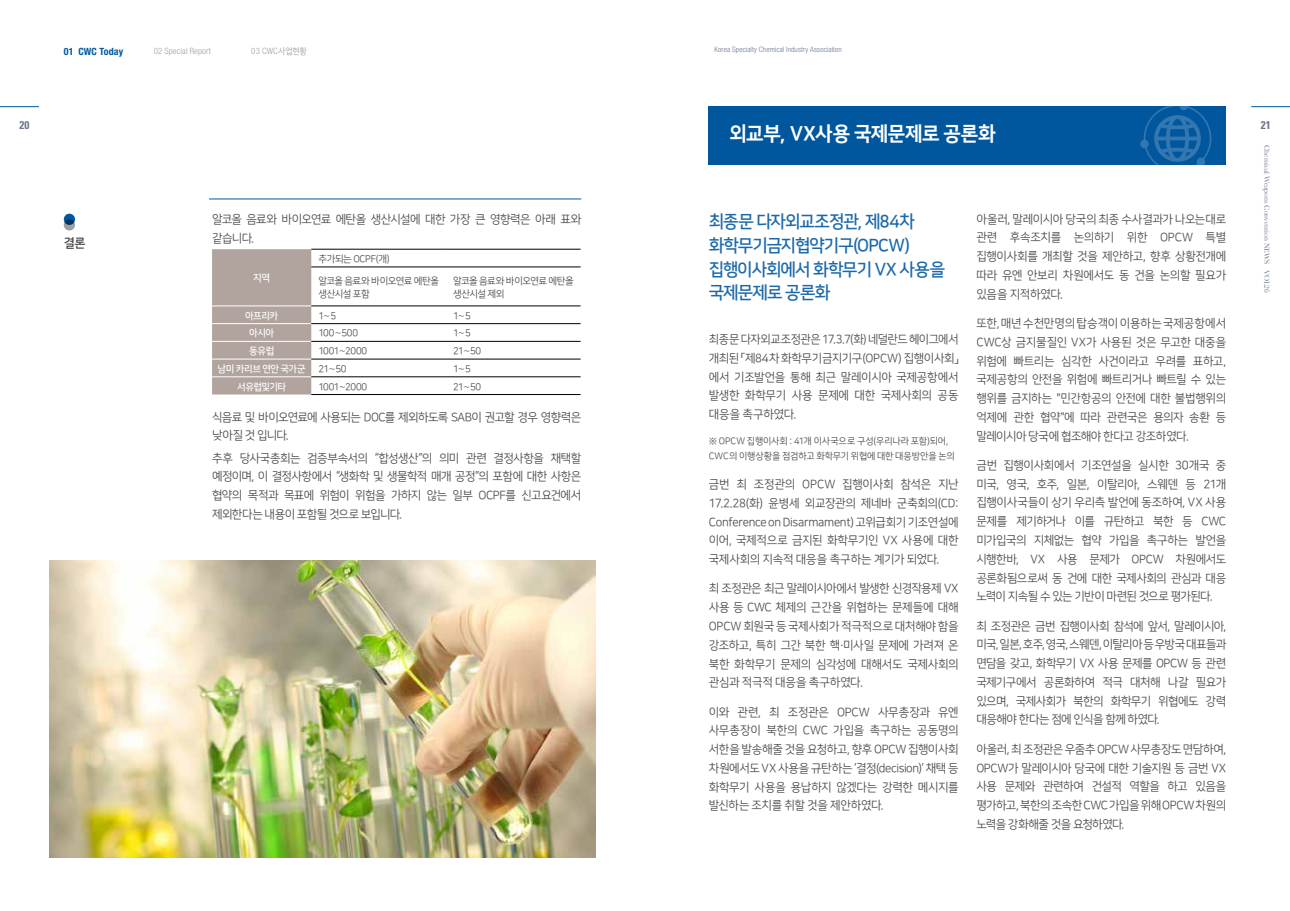
<style>
.page{position:relative;width:1290px;height:911px;background:#fff}
.page>*{position:absolute;margin:0;border:0;box-sizing:border-box;transform-origin:0 0}
.t1{font:20px "Nanum Square OTFEB";letter-spacing:-.02em;color:#fff;scale:.96 1}
.t2{font:17.5px/23.8px "Nanum Square OTFB";letter-spacing:-.05em;color:#1b69aa}
.t3{font:12.5px "Nanum Square OTFB";color:#3e3a39}
.t4{font:11.88px/18.8px "Nanum Square OTFR";letter-spacing:-.035em;color:#4c4948;text-align:justify}
.t5{font:11.88px/18.8px "Nanum Square OTFR";letter-spacing:-.035em;color:#4c4948;text-align:justify;scale:.95 1}
.t6{font:700 condensed 11.25px "Univers LT Std";color:#6d788f}
.t7{font:700 condensed 10px "Helvetica Neue";letter-spacing:.015em;color:#00579e}
.t8{font:9.75px/12.5px "Nanum Square OTFR";letter-spacing:-.04em;color:#4c4948}
.t9{font:9.75px "Nanum Square OTFB";letter-spacing:-.05em;color:#fff}
.t10{font:9.38px/15px "Nanum Square OTFR";letter-spacing:-.01em;color:#4c4948}
.t11{font:300 condensed 8.75px "Helvetica Neue";letter-spacing:.02em;color:#9fa0a0}
.t12{font:300 condensed 7.5px "Helvetica Neue LT Std";letter-spacing:.02em;color:#6d788f}
.t13{font:7.5px "Baskerville";color:#6d788f}
.s1{font-family:"Nanum Square OTFR";font-weight:400;font-stretch:normal}
</style>
<div class="page">
<hr style="left:1251px;top:106px;width:39px;height:1px;background:#00579e">
<div style="left:708px;top:106px;width:517px;height:58px;background:#00579e"></div>
<svg style="left:1143px;top:106px;width:68px;height:59px"></svg>
<svg style="left:1179px;top:102px;width:9px;height:8px"></svg>
<div style="left:1140px;top:140px;width:9px;height:8px;background:#3277b1;border-radius:50%"></div>
<div style="left:1196px;top:158px;width:9px;height:8px;background:#3277b1;border-radius:50%"></div>
<hr style="left:0;top:106px;width:39px;height:1px;background:#00579e">
<hr style="left:209px;top:198px;width:372px;height:1px;background:#00579e">
<div style="left:212px;top:249px;width:99px;height:145px;background:#b1a49e"></div>
<hr style="left:212px;top:305px;width:99px;height:1px;background:#fff">
<hr style="left:212px;top:323px;width:99px;height:1px;background:#fff">
<hr style="left:212px;top:341px;width:99px;height:1px;background:#fff">
<hr style="left:212px;top:359px;width:99px;height:1px;background:#fff">
<hr style="left:212px;top:376px;width:99px;height:1px;background:#fff">
<hr style="left:311px;top:249px;width:135px;height:1px;background:#000">
<hr style="left:446px;top:249px;width:135px;height:1px;background:#000">
<hr style="left:311px;top:267px;width:135px;height:1px;background:#000">
<hr style="left:446px;top:267px;width:135px;height:1px;background:#000">
<hr style="left:311px;top:306px;width:135px;height:1px;background:#000">
<hr style="left:446px;top:306px;width:135px;height:1px;background:#000">
<hr style="left:311px;top:323px;width:135px;height:1px;background:#000">
<hr style="left:446px;top:323px;width:135px;height:1px;background:#000">
<hr style="left:311px;top:341px;width:135px;height:1px;background:#000">
<hr style="left:446px;top:341px;width:135px;height:1px;background:#000">
<hr style="left:311px;top:359px;width:135px;height:1px;background:#000">
<hr style="left:446px;top:359px;width:135px;height:1px;background:#000">
<hr style="left:311px;top:376px;width:135px;height:1px;background:#000">
<hr style="left:446px;top:376px;width:135px;height:1px;background:#000">
<hr style="left:311px;top:394px;width:135px;height:1px;background:#000">
<hr style="left:446px;top:394px;width:135px;height:1px;background:#000">
<div style="left:64px;top:214px;width:11px;height:11px;background:#00579e;border-radius:50%"></div>
<svg style="left:64px;top:219px;width:11px;height:11px"></svg>
<img style="left:50px;top:560px;width:545px;height:297px">
<p class="t7" style="left:64px;top:45px;width:61px">01 CWC Today</p>
<p class="t11" style="left:154px;top:46px;width:59px">02 Special Report</p>
<p class="t11" style="left:251px;top:46px;width:57px">03 CWC<span class="s1">사업현황</span></p>
<p class="t12" style="left:714px;top:45px;width:129px">Korea Specialty Chemical Industry Association</p>
<p class="t6" style="left:20px;top:118px;width:11px">20</p>
<p class="t6" style="left:1261px;top:118px;width:11px">21</p>
<h1 class="t1" style="left:729px;top:123px;width:279px">외교부, VX사용 국제문제로 공론화</h1>
<p class="t13" style="left:1271px;top:145px;width:149px;rotate:90deg">Chemical Weapons Convention NEWS VOL26</p>
<h2 class="t2" style="left:709px;top:210px;width:238px">최종문 다자외교조정관, 제84차 화학무기금지협약기구(OPCW) 집행이사회에서 화학무기 VX 사용을 국제문제로 공론화</h2>
<p class="t5" style="left:709px;top:330px;width:264px">최종문 다자외교조정관은 17.3.7(화) 네덜란드 헤이그에서 개최된 「제84차 화학무기금지기구(OPCW) 집행이사회」에서 기조발언을 통해 최근 말레이시아 국제공항에서 발생한 화학무기 사용 문제에 대한 국제사회의 공동 대응을 촉구하였다.</p>
<p class="t10" style="left:709px;top:433px;width:248px">※ OPCW 집행이사회 : 41개 이사국으로 구성(우리나라 포함)되어,<br>CWC의 이행상황을 점검하고 화학무기 위협에 대한 대응방안을 논의</p>
<p class="t4" style="left:709px;top:475px;width:251px">금번 최 조정관의 OPCW 집행이사회 참석은 지난 17.2.28(화) 윤병세 외교장관의 제네바 군축회의(CD:<br>Conference on Disarmament) 고위급회기 기조연설에 이어, 국제적으로 금지된 화학무기인 VX 사용에 대한 국제사회의 지속적 대응을 촉구하는 계기가 되었다.</p>
<p class="t4" style="left:709px;top:579px;width:251px">최 조정관은 최근 말레이시아에서 발생한 신경작용제 VX 사용 등 CWC 체제의 근간을 위협하는 문제들에 대해 OPCW 회원국 등 국제사회가 적극적으로 대처해야 함을 강조하고, 특히 그간 북한 핵·미사일 문제에 가려져 온 북한 화학무기 문제의 심각성에 대해서도 국제사회의 관심과 적극적 대응을 촉구하였다.</p>
<p class="t4" style="left:709px;top:703px;width:251px">이와 관련, 최 조정관은 OPCW 사무총장과 유엔 사무총장이 북한의 CWC 가입을 촉구하는 공동명의 서한을 발송해줄 것을 요청하고, 향후 OPCW 집행이사회 차원에서도 VX 사용을 규탄하는 ‘결정(decision)’ 채택 등 화학무기 사용을 용납하지 않겠다는 강력한 메시지를 발신하는 조치를 취할 것을 제안하였다.</p>
<p class="t4" style="left:976px;top:210px;width:251px">아울러, 말레이시아 당국의 최종 수사결과가 나오는대로 관련 후속조치를 논의하기 위한 OPCW 특별 집행이사회를 개최할 것을 제안하고, 향후 상황전개에 따라 유엔 안보리 차원에서도 동 건을 논의할 필요가 있음을 지적하였다.</p>
<p class="t4" style="left:976px;top:314px;width:251px">또한, 매년 수천만명의 탑승객이 이용하는 국제공항에서 CWC상 금지물질인 VX가 사용된 것은 무고한 대중을 위험에 빠트리는 심각한 사건이라고 우려를 표하고, 국제공항의 안전을 위험에 빠트리거나 빠트릴 수 있는 행위를 금지하는 "민간항공의 안전에 대한 불법행위의 억제에 관한 협약"에 따라 관련국은 용의자 송환 등 말레이시아 당국에 협조해야 한다고 강조하였다.</p>
<p class="t4" style="left:976px;top:456px;width:251px">금번 집행이사회에서 기조연설을 실시한 30개국 중 미국, 영국, 호주, 일본, 이탈리아, 스웨덴 등 21개 집행이사국들이 상기 우리측 발언에 동조하여, VX 사용 문제를 제기하거나 이를 규탄하고 북한 등 CWC 미가입국의 지체없는 협약 가입을 촉구하는 발언을 시행한바, VX 사용 문제가 OPCW 차원에서도 공론화됨으로써 동 건에 대한 국제사회의 관심과 대응 노력이 지속될 수 있는 기반이 마련된 것으로 평가된다.</p>
<p class="t4" style="left:976px;top:617px;width:251px">최 조정관은 금번 집행이사회 참석에 앞서, 말레이시아, 미국, 일본, 호주, 영국, 스웨덴, 이탈리아 등 우방국 대표들과 면담을 갖고, 화학무기 VX 사용 문제를 OPCW 등 관련 국제기구에서 공론화하여 적극 대처해 나갈 필요가 있으며, 국제사회가 북한의 화학무기 위협에도 강력 대응해야 한다는 점에 인식을 함께 하였다.</p>
<p class="t4" style="left:976px;top:740px;width:251px">아울러, 최 조정관은 우줌추 OPCW 사무총장도 면담하여, OPCW가 말레이시아 당국에 대한 기술지원 등 금번 VX 사용 문제와 관련하여 건설적 역할을 하고 있음을 평가하고, 북한의 조속한 CWC 가입을 위해 OPCW 차원의 노력을 강화해줄 것을 요청하였다.</p>
<p class="t4" style="left:212px;top:210px;width:371px">알코올 음료와 바이오연료 에탄올 생산시설에 대한 가장 큰 영향력은 아래 표와 같습니다.</p>
<p class="t9" style="left:253px;top:273px;width:18px">지역</p>
<p class="t3" style="left:64px;top:236px;width:23px">결론</p>
<p class="t8" style="left:318px;top:253px;width:73px">추가되는 OCPF(개)</p>
<p class="t8" style="left:318px;top:275px;width:122px">알코올 음료와 바이오연료 에탄올 생산시설 포함</p>
<p class="t8" style="left:453px;top:275px;width:122px">알코올 음료와 바이오연료 에탄올 생산시설 제외</p>
<p class="t9" style="left:245px;top:310px;width:35px">아프리카</p>
<p class="t8" style="left:318px;top:309px;width:19px">1∼5</p>
<p class="t8" style="left:453px;top:309px;width:19px">1∼5</p>
<p class="t9" style="left:249px;top:328px;width:26px">아시아</p>
<p class="t8" style="left:318px;top:327px;width:41px">100∼500</p>
<p class="t8" style="left:453px;top:327px;width:19px">1∼5</p>
<p class="t9" style="left:249px;top:346px;width:27px">동유럽</p>
<p class="t8" style="left:318px;top:345px;width:50px">1001∼2000</p>
<p class="t8" style="left:453px;top:345px;width:30px">21∼50</p>
<p class="t9" style="left:217px;top:363px;width:90px">남미 카리브 연안 국가군</p>
<p class="t8" style="left:318px;top:363px;width:30px">21∼50</p>
<p class="t8" style="left:453px;top:363px;width:19px">1∼5</p>
<p class="t9" style="left:237px;top:381px;width:51px">서유럽및기타</p>
<p class="t8" style="left:318px;top:380px;width:50px">1001∼2000</p>
<p class="t8" style="left:453px;top:380px;width:30px">21∼50</p>
<p class="t4" style="left:212px;top:408px;width:371px">식음료 및 바이오연료에 사용되는 DOC를 제외하도록 SAB이 권고할 경우 영향력은 낮아질 것 입니다.</p>
<p class="t4" style="left:212px;top:449px;width:371px">추후 당사국총회는 검증부속서의 “합성생산”의 의미 관련 결정사항을 채택할 예정이며, 이 결정사항에서 “생화학 및 생물학적 매개 공정”의 포함에 대한 사항은 협약의 목적과 목표에 위험이 위험을 가하지 않는 일부 OCPF를 신고요건에서 제외한다는 내용이 포함될 것으로 보입니다.</p>
</div>
